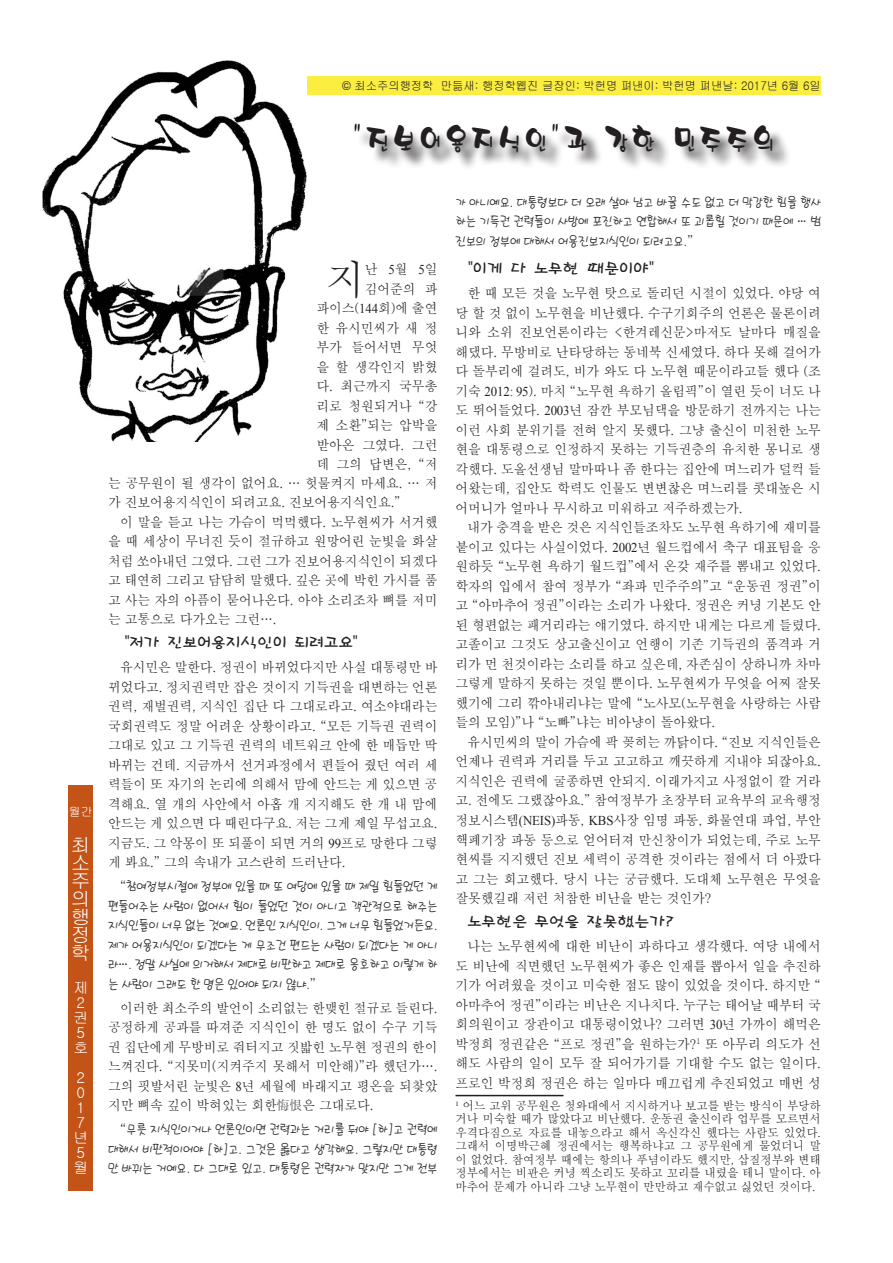
<style>
.page{position:relative;width:893px;height:1263px;background:#fff}
.page>*{position:absolute;margin:0;border:0;box-sizing:border-box;transform-origin:0 0}
.content{font:40.65px "Batang";color:#231f20;scale:.95 1}
.t1{font:31.5px "HU Parkhs 190";letter-spacing:.2em;color:#231f20;scale:.73 1}
.t2{font:19.8px/18px "Gulim";color:#fff;text-align:justify}
.heading{font:15px "HU Gallery 140";color:#231f20;scale:1.1 1}
.t3{font:15px/15px "Gulim";color:#fff}
.content-2{font:13.5px/19.5px "Batang";letter-spacing:-.01em;color:#231f20;text-align:justify;scale:.95 1}
.citation{font:13.5px/19.5px "HU Walk 130";letter-spacing:-.01em;color:#231f20;text-align:justify;scale:.95 1}
.t4{font:12px/13.5px "Batang";letter-spacing:-.01em;color:#231f20;text-align:justify;scale:.95 1}
.t5{font:12px "Gulim";letter-spacing:-.01em;color:#231f20;scale:.95 1}
.t6{font:12px "Gulim";color:#fff}
.s1{font-family:"Times New Roman"}
.s2{font-family:"Batang"}
</style>
<div class="page">
<hr style="left:455px;top:1095px;width:108px;height:1px;background:#231f20">
<div style="left:357px;top:127px;width:434px;height:44px;background:#231f20;opacity:.75"></div>
<div style="left:69px;top:785px;width:24px;height:406px;background:#c45317"></div>
<div style="left:306px;top:76px;width:515px;height:18px;background:#fbee41"></div>
<img style="left:42px;top:60px;width:264px;height:381px">
<p class="t5" style="left:342px;top:80px;width:506px">© 최소주의행정학 만듦새: 행정학웹진 글장인: 박헌명 펴낸이: 박헌명 펴낸날: 2017년 6월 6일</p>
<p class="t1" style="left:353px;top:120px;width:579px">“진보어용지식인”과 강한 민주주의</p>
<p class="t6" style="left:69px;top:806px;width:25px">월간</p>
<h3 class="t2" style="left:71px;top:836px;width:21px">최 소 주 의 행 정 학</h3>
<p class="t3" style="left:73px;top:980px;width:16px">제<br>2 권<br>5 호</p>
<p class="t3" style="left:73px;top:1070px;width:16px">2<br>0<br>1<br>7 년<br>5 월</p>
<p class="content" style="left:327px;top:258px;width:42px">지</p>
<p class="content-2" style="left:316px;top:260px;width:129px;text-align:right">난 <span class="s1">5</span>월 <span class="s1">5</span>일 김어준의 파 파이스(<span class="s1">144</span>회)에 출연 한 유시민씨가 새 정 부가 들어서면 무엇 을 할 생각인지 밝혔 다. 최근까지 국무총 리로 청원되거나 “강 제 소환”되는 압박을 받아온 그였다. 그런 데 그의 답변은, “저</p>
<p class="content-2" style="left:108px;top:473px;width:348px">는 공무원이 될 생각이 없어요. … 헛물켜지 마세요. … 저 가 진보어용지식인이 되려고요. 진보어용지식인요.”</p>
<p class="content-2" style="left:108px;top:512px;width:348px;text-indent:12px">이 말을 듣고 나는 가슴이 먹먹했다. 노무현씨가 서거했 을 때 세상이 무너진 듯이 절규하고 원망어린 눈빛을 화살 처럼 쏘아내던 그였다. 그런 그가 진보어용지식인이 되겠다 고 태연히 그리고 담담히 말했다. 깊은 곳에 박힌 가시를 품 고 사는 자의 아픔이 묻어나온다. 아야 소리조차 뼈를 저미 는 고통으로 다가오는 그런….</p>
<p class="heading" style="left:124px;top:635px;width:215px">“저가 진보어용지식인이 되려고요”</p>
<p class="content-2" style="left:108px;top:658px;width:348px;text-indent:12px">유시민은 말한다. 정권이 바뀌었다지만 사실 대통령만 바 뀌었다고. 정치권력만 잡은 것이지 기득권을 대변하는 언론 권력, 재벌권력, 지식인 집단 다 그대로라고. 여소야대라는 국회권력도 정말 어려운 상황이라고. “모든 기득권 권력이 그대로 있고 그 기득권 권력의 네트워크 안에 한 매듭만 딱 바뀌는 건데. 지금까서 선거과정에서 편들어 줬던 여러 세 력들이 또 자기의 논리에 의해서 맘에 안드는 게 있으면 공 격해요. 열 개의 사안에서 아홉 개 지지해도 한 개 내 맘에 안드는 게 있으면 다 때린다구요. 저는 그게 제일 무섭고요. 지금도. 그 악몽이 또 되풀이 되면 거의 <span class="s1">99</span>프로 망한다 그렇 게 봐요.” 그의 속내가 고스란히 드러난다.</p>
<p class="citation" style="left:108px;top:877px;width:348px;text-indent:12px"><span class="s2">“</span>참여정부시절에 정부에 있을 때 또 여당에 있을 때 제일 힘들었던 게 편들어주는 사람이 없어서 힘이 들었던 것이 아니고 객관적으로 해주는 지식인들이 너무 없는 것예요. 언론인 지식인이. 그게 너무 힘들었거든요. 제가 어용지식인이 되겠다는 게 무조건 편드는 사람이 되겠다는 게 아니 라…. 정말 사실에 의거해서 제대로 비판하고 제대로 옹호하고 이렇게 하 는 사람이 그래도 한 명은 있어야 되지 않냐.<span class="s2">”</span></p>
<p class="content-2" style="left:108px;top:998px;width:348px;text-indent:12px">이러한 최소주의 발언이 소리없는 한맺힌 절규로 들린다. 공정하게 공과를 따져준 지식인이 한 명도 없이 수구 기득 권 집단에게 무방비로 줘터지고 짓밟힌 노무현 정권의 한이 느껴진다. “지못미(지켜주지 못해서 미안해)”라 했던가…. 그의 핏발서린 눈빛은 <span class="s1">8</span>년 세월에 바래지고 평온을 되찾았 지만 뼈속 깊이 박혀있는 회한悔恨은 그대로다.</p>
<p class="citation" style="left:108px;top:1120px;width:348px;text-indent:12px"><span class="s2">“</span>무릇 지식인이거나 언론인이면 권력과는 거리를 둬야 [하]고 권력에 대해서 비판적이어야 [하]고. 그것은 옳다고 생각해요. 그렇지만 대통령 만 바뀌는 거예요. 다 그대로 있고. 대통령은 권력자가 맞지만 그게 전부</p>
<p class="citation" style="left:455px;top:192px;width:386px">가 아니예요. 대통령보다 더 오래 살아 남고 바꿀 수도 없고 더 막강한 힘을 행사 하는 기득권 권력들이 사방에 포진하고 연합해서 또 괴롭힐 것이기 때문에 … 범 진보의 정부에 대해서 어용진보지식인이 되려고요.<span class="s2">”</span></p>
<p class="heading" style="left:467px;top:261px;width:172px">“이게 다 노무현 때문이야”</p>
<p class="content-2" style="left:455px;top:284px;width:386px;text-indent:12px">한 때 모든 것을 노무현 탓으로 돌리던 시절이 있었다. 야당 여 당 할 것 없이 노무현을 비난했다. 수구기회주의 언론은 물론이려 니와 소위 진보언론이라는 &lt;한겨레신문&gt;마저도 날마다 매질을 해댔다. 무방비로 난타당하는 동네북 신세였다. 하다 못해 걸어가 다 돌부리에 걸려도, 비가 와도 다 노무현 때문이라고들 했다 (조 기숙 <span class="s1">2012: 95</span>). 마치 “노무현 욕하기 올림픽”이 열린 듯이 너도 나 도 뛰어들었다. <span class="s1">2003</span>년 잠깐 부모님댁을 방문하기 전까지는 나는 이런 사회 분위기를 전혀 알지 못했다. 그냥 출신이 미천한 노무 현을 대통령으로 인정하지 못하는 기득권층의 유치한 몽니로 생 각했다. 도올선생님 말마따나 좀 한다는 집안에 며느리가 덜컥 들 어왔는데, 집안도 학력도 인물도 변변찮은 며느리를 콧대높은 시 어머니가 얼마나 무시하고 미워하고 저주하겠는가.</p>
<p class="content-2" style="left:455px;top:518px;width:386px;text-indent:12px">내가 충격을 받은 것은 지식인들조차도 노무현 욕하기에 재미를 붙이고 있다는 사실이었다. <span class="s1">2002</span>년 월드컵에서 축구 대표팀을 응 원하듯 “노무현 욕하기 월드컵”에서 온갖 재주를 뽐내고 있었다. 학자의 입에서 참여 정부가 “좌파 민주주의”고 “운동권 정권”이 고 “아마추어 정권”이라는 소리가 나왔다. 정권은 커녕 기본도 안 된 형편없는 패거리라는 얘기였다. 하지만 내게는 다르게 들렸다. 고졸이고 그것도 상고출신이고 언행이 기존 기득권의 품격과 거 리가 먼 천것이라는 소리를 하고 싶은데, 자존심이 상하니까 차마 그렇게 말하지 못하는 것일 뿐이다. 노무현씨가 무엇을 어찌 잘못 했기에 그리 깎아내리냐는 말에 “노사모(노무현을 사랑하는 사람 들의 모임)”나 “노빠”냐는 비아냥이 돌아왔다.</p>
<p class="content-2" style="left:455px;top:732px;width:386px;text-indent:12px">유시민씨의 말이 가슴에 팍 꽂히는 까닭이다. “진보 지식인들은 언제나 권력과 거리를 두고 고고하고 깨끗하게 지내야 되잖아요. 지식인은 권력에 굴종하면 안되지. 이래가지고 사정없이 깔 거라 고. 전에도 그랬잖아요.” 참여정부가 초장부터 교육부의 교육행정 정보시스템<span class="s1">(NEIS)</span>파동, <span class="s1">KBS</span>사장 임명 파동, 화물연대 파업, 부안 핵폐기장 파동 등으로 얻어터져 만신창이가 되었는데, 주로 노무 현씨를 지지했던 진보 세력이 공격한 것이라는 점에서 더 아팠다 고 그는 회고했다. 당시 나는 궁금했다. 도대체 노무현은 무엇을 잘못했길래 저런 처참한 비난을 받는 것인가?</p>
<p class="heading" style="left:467px;top:913px;width:190px">노무현은 무엇을 잘못했는가?</p>
<p class="content-2" style="left:455px;top:936px;width:386px;text-indent:12px">나는 노무현씨에 대한 비난이 과하다고 생각했다. 여당 내에서 도 비난에 직면했던 노무현씨가 좋은 인재를 뽑아서 일을 추진하 기가 어려웠을 것이고 미숙한 점도 많이 있었을 것이다. 하지만 “ 아마추어 정권”이라는 비난은 지나치다. 누구는 태어날 때부터 국 회의원이고 장관이고 대통령이었나? 그러면 <span class="s1">30</span>년 가까이 해먹은 박정희 정권같은 “프로 정권”을 원하는가?<sup>1</sup> 또 아무리 의도가 선 해도 사람의 일이 모두 잘 되어가기를 기대할 수도 없는 일이다. 프로인 박정희 정권은 하는 일마다 매끄럽게 추진되었고 매번 성</p>
<p class="t4" style="left:455px;top:1099px;width:386px"><sup>1</sup> 어느 고위 공무원은 청와대에서 지시하거나 보고를 받는 방식이 부당하 거나 미숙할 때가 많았다고 비난했다. 운동권 출신이라 업무를 모르면서 우격다짐으로 자료를 내놓으라고 해서 옥신각신 했다는 사람도 있었다. 그래서 이명박근혜 정권에서는 행복하냐고 그 공무원에게 물었더니 말 이 없었다. 참여정부 때에는 항의나 푸념이라도 했지만, 삽질정부와 변태 정부에서는 비판은 커녕 찍소리도 못하고 꼬리를 내렸을 테니 말이다. 아 마추어 문제가 아니라 그냥 노무현이 만만하고 재수없고 싫었던 것이다.</p>
</div>
